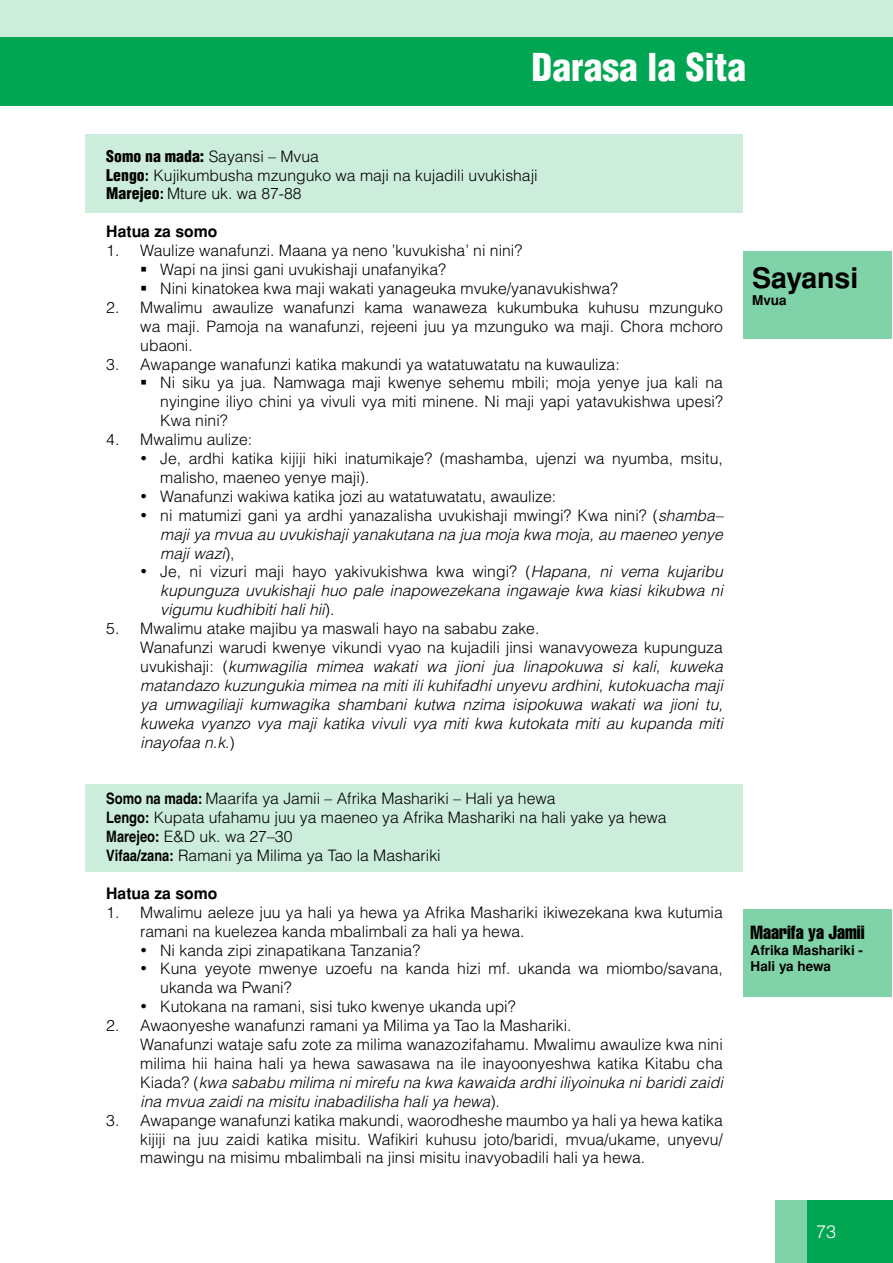
<style>
.page{position:relative;width:893px;height:1263px;background:#fff}
.page>*{position:absolute;margin:0;border:0;box-sizing:border-box;transform-origin:0 0}
.t1{font:900 condensed 37.5px "Helvetica";color:#fff}
.t2{font:700 28.5px "Helvetica";color:#000}
.t3{font:extra-condensed 18.75px "Helvetica";color:#000}
.t4{font:300 18px "Helvetica";color:#fff}
.t5{font:300 15.75px/18.9px "Helvetica";color:#000}
.t6{font:italic 300 15.75px/18.9px "Helvetica";color:#000;text-align:justify}
.t7{font:700 15.75px "Helvetica";color:#000}
.t8{font:700 13.5px/16.2px "Helvetica";color:#000}
.s1{font-weight:900;font-stretch:condensed}
.s2{font-weight:700;font-stretch:condensed}
.s3{font-style:normal}
.s4{font-style:italic}
</style>
<div class="page">
<div style="left:0;top:0;width:893px;height:69px;background:#cceddc"></div>
<div style="left:775px;top:1200px;width:85px;height:63px;background:#80d3a8"></div>
<div style="left:0;top:37px;width:893px;height:68px;background:#00a651"></div>
<div style="left:808px;top:1200px;width:85px;height:63px;background:#00a651"></div>
<div style="left:85px;top:134px;width:658px;height:78px;background:#cceddc"></div>
<div style="left:85px;top:784px;width:658px;height:88px;background:#cceddc"></div>
<div style="left:743px;top:252px;width:149px;height:87px;background:#80d3a8"></div>
<div style="left:743px;top:909px;width:149px;height:88px;background:#80d3a8"></div>
<h1 class="t1" style="left:532px;top:43px;width:216px">Darasa la Sita</h1>
<p class="t5" style="left:106px;top:146px;width:433px"><span class="s1">Somo na mada:</span> Sayansi – Mvua<br><span class="s1">Lengo</span><span class="s2">:</span> Kujikumbusha mzunguko wa maji na kujadili uvukishaji<br><span class="s1">Marejeo</span><span class="s2">:</span> Mture uk. wa 87-88</p>
<p class="t7" style="left:106px;top:222px;width:113px">Hatua za somo</p>
<p class="t5" style="left:106px;top:241px;width:417px">1. Waulize wanafunzi. Maana ya neno ’kuvukisha’ ni nini?</p>
<p class="t5" style="left:140px;top:259px;width:307px">▪ Wapi na jinsi gani uvukishaji unafanyika?</p>
<p class="t5" style="left:140px;top:278px;width:479px">▪ Nini kinatokea kwa maji wakati yanageuka mvuke/yanavukishwa?</p>
<p class="t5" style="left:140px;top:297px;width:584px;text-align:justify;text-indent:-34px">2. Mwalimu awaulize wanafunzi kama wanaweza kukumbuka kuhusu mzunguko wa maji. Pamoja na wanafunzi, rejeeni juu ya mzunguko wa maji. Chora mchoro ubaoni.</p>
<p class="t5" style="left:106px;top:354px;width:515px">3. Awapange wanafunzi katika makundi ya watatuwatatu na kuwauliza:</p>
<p class="t5" style="left:160px;top:373px;width:564px;text-align:justify;text-indent:-20px">▪ Ni siku ya jua. Namwaga maji kwenye sehemu mbili; moja yenye jua kali na nyingine iliyo chini ya vivuli vya miti minene. Ni maji yapi yatavukishwa upesi?<br>Kwa nini?</p>
<p class="t5" style="left:106px;top:430px;width:148px">4. Mwalimu aulize:</p>
<p class="t5" style="left:160px;top:448px;width:564px;text-indent:-20px">• Je, ardhi katika kijiji hiki inatumikaje? (mashamba, ujenzi wa nyumba, msitu, malisho, maeneo yenye maji).</p>
<p class="t5" style="left:140px;top:486px;width:417px">• Wanafunzi wakiwa katika jozi au watatuwatatu, awaulize:</p>
<p class="t6" style="left:160px;top:505px;width:564px;text-indent:-20px">• <span class="s3">ni matumizi gani ya ardhi yanazalisha uvukishaji mwingi? Kwa nini? (</span>shamba– maji ya mvua au uvukishaji yanakutana na jua moja kwa moja, au maeneo yenye maji wazi<span class="s3">),</span></p>
<p class="t6" style="left:160px;top:562px;width:564px;text-indent:-20px">• <span class="s3">Je, ni vizuri maji hayo yakivukishwa kwa wingi? (</span>Hapana, ni vema kujaribu kupunguza uvukishaji huo pale inapowezekana ingawaje kwa kiasi kikubwa ni vigumu kudhibiti hali hii<span class="s3">).</span></p>
<p class="t6" style="left:140px;top:619px;width:584px;text-align:left;text-indent:-34px"><span class="s3">5. Mwalimu atake majibu ya maswali hayo na sababu zake.<br>Wanafunzi warudi kwenye vikundi vyao na kujadili jinsi wanavyoweza kupunguza uvukishaji: (</span>kumwagilia mimea wakati wa jioni jua linapokuwa si kali, kuweka matandazo kuzungukia mimea na miti ili kuhifadhi unyevu ardhini, kutokuacha maji ya umwagiliaji kumwagika shambani kutwa nzima isipokuwa wakati wa jioni tu, kuweka vyanzo vya maji katika vivuli vya miti kwa kutokata miti au kupanda miti inayofaa n.k<span class="s3">.)</span></p>
<p class="t5" style="left:106px;top:789px;width:562px"><span class="s2">Somo na mada:</span> Maarifa ya Jamii – Afrika Mashariki – Hali ya hewa<br><span class="s2">Lengo:</span> Kupata ufahamu juu ya maeneo ya Afrika Mashariki na hali yake ya hewa <span class="s2">Marejeo:</span> E&amp;D uk. wa 27–30<br><span class="s2">Vifaa/zana:</span> Ramani ya Milima ya Tao la Mashariki</p>
<p class="t7" style="left:106px;top:884px;width:113px">Hatua za somo</p>
<p class="t5" style="left:140px;top:902px;width:584px;text-indent:-34px">1. Mwalimu aeleze juu ya hali ya hewa ya Afrika Mashariki ikiwezekana kwa kutumia ramani na kuelezea kanda mbalimbali za hali ya hewa.</p>
<p class="t5" style="left:140px;top:940px;width:281px">• Ni kanda zipi zinapatikana Tanzania?</p>
<p class="t5" style="left:160px;top:959px;width:564px;text-indent:-20px">• Kuna yeyote mwenye uzoefu na kanda hizi mf. ukanda wa miombo/savana, ukanda wa Pwani?</p>
<p class="t5" style="left:140px;top:997px;width:377px">• Kutokana na ramani, sisi tuko kwenye ukanda upi?</p>
<p class="t5" style="left:140px;top:1015px;width:584px;text-indent:-34px">2. Awaonyeshe wanafunzi ramani ya Milima ya Tao la Mashariki.<br>Wanafunzi wataje safu zote za milima wanazozifahamu. Mwalimu awaulize kwa nini milima hii haina hali ya hewa sawasawa na ile inayoonyeshwa katika Kitabu cha Kiada? (<span class="s4">kwa sababu milima ni mirefu na kwa kawaida ardhi iliyoinuka ni baridi zaidi ina mvua zaidi na misitu inabadilisha hali ya hewa</span>).</p>
<p class="t5" style="left:140px;top:1110px;width:584px;text-align:justify;text-indent:-34px">3. Awapange wanafunzi katika makundi, waorodheshe maumbo ya hali ya hewa katika kijiji na juu zaidi katika misitu. Wafikiri kuhusu joto/baridi, mvua/ukame, unyevu/ mawingu na misimu mbalimbali na jinsi misitu inavyobadili hali ya hewa.</p>
<h2 class="t2" style="left:752px;top:262px;width:108px">Sayansi</h2>
<p class="t8" style="left:752px;top:292px;width:36px">Mvua</p>
<p class="t3" style="left:751px;top:920px;width:115px">Maarifa ya Jamii</p>
<p class="t8" style="left:751px;top:942px;width:114px">Afrika Mashariki -<br>Hali ya hewa</p>
<p class="t4" style="left:816px;top:1221px;width:22px">73</p>
</div>
